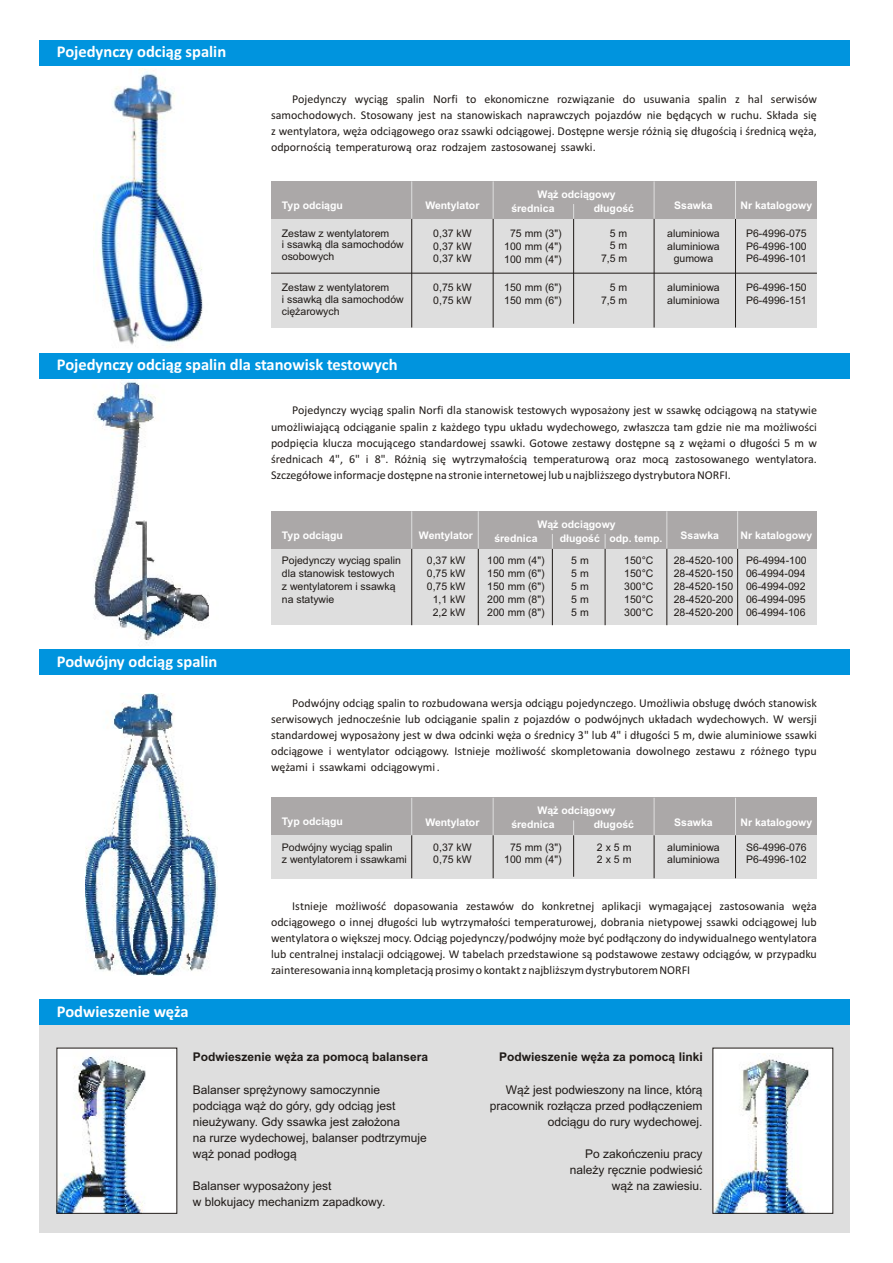
<style>
.page{position:relative;width:893px;height:1263px;background:#fff}
.page>*{position:absolute;margin:0;border:0;box-sizing:border-box;transform-origin:0 0}
.t1{font:700 16.5px "Calibri";color:#fff}
.t2{font:12px/16px "Calibri";color:#1f1a17;text-align:justify}
.t3{font:12px/16px "Arial";color:#1f1a17;text-align:right}
.t4{font:700 12px "Arial";color:#1f1a17}
.t5{font:10.5px/12.9px "Arial";color:#1f1a17}
.t6{font:700 10.5px/14px "Arial";color:#fff}
</style>
<div class="page">
<img style="left:96px;top:68px;width:107px;height:280px">
<img style="left:86px;top:693px;width:132px;height:283px">
<img style="left:75px;top:380px;width:153px;height:270px">
<div style="left:39px;top:650px;width:810px;height:25px;background:#0094de"></div>
<div style="left:39px;top:353px;width:810px;height:26px;background:#0094de"></div>
<div style="left:39px;top:1024px;width:810px;height:209px;background:#dedede"></div>
<img style="left:59px;top:1050px;width:116px;height:161px">
<div style="left:713px;top:1048px;width:120px;height:165px;background:#fff"></div>
<img style="left:715px;top:1054px;width:94px;height:157px">
<div style="left:39px;top:999px;width:810px;height:25px;background:#0094de"></div>
<div style="left:39px;top:40px;width:810px;height:25px;background:#0094de"></div>
<div style="left:271px;top:219px;width:546px;height:108px;background:#dedede"></div>
<div style="left:271px;top:181px;width:546px;height:38px;background:#aba8a8"></div>
<hr style="left:411px;top:219px;width:1px;height:108px;background:#1f1a17">
<hr style="left:493px;top:219px;width:1px;height:108px;background:#1f1a17">
<hr style="left:573px;top:219px;width:1px;height:105px;background:#1f1a17">
<hr style="left:654px;top:219px;width:1px;height:108px;background:#1f1a17">
<hr style="left:735px;top:219px;width:1px;height:108px;background:#1f1a17">
<hr style="left:411px;top:181px;width:1px;height:38px;background:#dedede">
<hr style="left:493px;top:181px;width:1px;height:38px;background:#dedede">
<hr style="left:654px;top:181px;width:1px;height:38px;background:#dedede">
<hr style="left:735px;top:181px;width:1px;height:38px;background:#dedede">
<hr style="left:271px;top:273px;width:546px;height:1px;background:#1f1a17">
<svg style="left:573px;top:204px;width:1px;height:15px"></svg>
<div style="left:271px;top:549px;width:546px;height:76px;background:#dedede"></div>
<div style="left:271px;top:511px;width:546px;height:38px;background:#aba8a8"></div>
<hr style="left:411px;top:549px;width:1px;height:76px;background:#1f1a17">
<hr style="left:478px;top:549px;width:1px;height:76px;background:#1f1a17">
<hr style="left:552px;top:549px;width:1px;height:76px;background:#1f1a17">
<hr style="left:666px;top:549px;width:1px;height:76px;background:#1f1a17">
<hr style="left:737px;top:549px;width:1px;height:76px;background:#1f1a17">
<hr style="left:411px;top:511px;width:1px;height:38px;background:#dedede">
<hr style="left:478px;top:511px;width:1px;height:38px;background:#dedede">
<hr style="left:666px;top:511px;width:1px;height:38px;background:#dedede">
<hr style="left:737px;top:511px;width:1px;height:38px;background:#dedede">
<svg style="left:552px;top:534px;width:1px;height:15px"></svg>
<div style="left:271px;top:835px;width:546px;height:43px;background:#dedede"></div>
<div style="left:271px;top:798px;width:546px;height:37px;background:#aba8a8"></div>
<hr style="left:411px;top:835px;width:1px;height:43px;background:#1f1a17">
<hr style="left:493px;top:835px;width:1px;height:43px;background:#1f1a17">
<hr style="left:573px;top:835px;width:1px;height:42px;background:#1f1a17">
<hr style="left:654px;top:835px;width:1px;height:43px;background:#1f1a17">
<hr style="left:735px;top:835px;width:1px;height:43px;background:#1f1a17">
<hr style="left:411px;top:798px;width:1px;height:37px;background:#dedede">
<hr style="left:493px;top:798px;width:1px;height:37px;background:#dedede">
<hr style="left:654px;top:798px;width:1px;height:37px;background:#dedede">
<hr style="left:735px;top:798px;width:1px;height:37px;background:#dedede">
<svg style="left:573px;top:820px;width:1px;height:15px"></svg>
<hr style="left:605px;top:549px;width:1px;height:76px;background:#1f1a17">
<svg style="left:605px;top:534px;width:1px;height:15px"></svg>
<h1 class="t1" style="left:57px;top:44px;width:171px">Pojedynczy odciąg spalin</h1>
<p class="t2" style="left:271px;top:91px;width:547px;text-indent:21px">Pojedynczy wyciąg spalin Norfi to ekonomiczne rozwiązanie do usuwania spalin z hal serwisów samochodowych. Stosowany jest na stanowiskach naprawczych pojazdów nie będących w ruchu. Składa się z wentylatora, węża odciągowego oraz ssawki odciągowej. Dostępne wersje różnią się długością i średnicą węża, odpornością temperaturową oraz rodzajem zastosowanej ssawki.</p>
<p class="t6" style="left:282px;top:199px;width:63px">Typ odciągu</p>
<p class="t5" style="left:282px;top:228px;width:123px;line-height:11.7px">Zestaw z wentylatorem<br>i ssawką dla samochodów osobowych</p>
<p class="t5" style="left:282px;top:283px;width:123px;line-height:11.7px">Zestaw z wentylatorem<br>i ssawką dla samochodów ciężarowych</p>
<p class="t6" style="left:425px;top:200px;width:56px">Wentylator</p>
<p class="t5" style="left:433px;top:227px;width:40px;text-align:justify">0,37 kW 0,37 kW 0,37 kW</p>
<p class="t5" style="left:433px;top:282px;width:40px">0,75 kW<br>0,75 kW</p>
<p class="t6" style="left:511px;top:188px;width:106px;text-indent:26px">Wąż odciągowy średnica</p>
<p class="t6" style="left:594px;top:202px;width:42px">długość</p>
<p class="t5" style="left:504px;top:228px;width:59px;text-align:center">75 mm (3")<br>100 mm (4")<br>100 mm (4")</p>
<p class="t5" style="left:504px;top:282px;width:59px">150 mm (6")<br>150 mm (6")</p>
<p class="t5" style="left:601px;top:227px;width:28px;text-align:right">5 m<br>5 m<br>7,5 m</p>
<p class="t5" style="left:601px;top:282px;width:28px;text-align:right">5 m<br>7,5 m</p>
<p class="t6" style="left:674px;top:200px;width:40px">Ssawka</p>
<p class="t5" style="left:667px;top:227px;width:54px;text-align:center">aluminiowa aluminiowa gumowa</p>
<p class="t5" style="left:667px;top:282px;width:54px">aluminiowa aluminiowa</p>
<p class="t6" style="left:740px;top:200px;width:73px">Nr katalogowy</p>
<p class="t5" style="left:746px;top:227px;width:62px;text-align:justify">P6-4996-075<br>P6-4996-100<br>P6-4996-101</p>
<p class="t5" style="left:746px;top:282px;width:62px">P6-4996-150<br>P6-4996-151</p>
<h1 class="t1" style="left:57px;top:358px;width:342px">Pojedynczy odciąg spalin dla stanowisk testowych</h1>
<p class="t2" style="left:271px;top:403px;width:547px;text-indent:21px">Pojedynczy wyciąg spalin Norfi dla stanowisk testowych wyposażony jest w ssawkę odciągową na statywie umożliwiającą odciąganie spalin z każdego typu układu wydechowego, zwłaszcza tam gdzie nie ma możliwości podpięcia klucza mocującego standardowej ssawki. Gotowe zestawy dostępne są z wężami o długości 5 m w średnicach 4", 6" i 8". Różnią się wytrzymałością temperaturową oraz mocą zastosowanego wentylatora.<br>Szczegółowe informacje dostępne na stronie internetowej lub u najbliższego dystrybutora NORFI.</p>
<h1 class="t1" style="left:57px;top:655px;width:162px">Podwójny odciąg spalin</h1>
<h1 class="t1" style="left:57px;top:1004px;width:133px">Podwieszenie węża</h1>
<p class="t6" style="left:494px;top:518px;width:123px;text-indent:43px">Wąż odciągowy średnica</p>
<p class="t6" style="left:282px;top:529px;width:63px">Typ odciągu</p>
<p class="t6" style="left:419px;top:529px;width:56px">Wentylator</p>
<p class="t6" style="left:681px;top:529px;width:40px">Ssawka</p>
<p class="t6" style="left:740px;top:529px;width:73px">Nr katalogowy</p>
<p class="t6" style="left:560px;top:532px;width:42px">długość</p>
<p class="t6" style="left:609px;top:532px;width:55px">odp. temp.</p>
<p class="t5" style="left:624px;top:555px;width:31px;text-align:justify">150°C 150°C 300°C 150°C 300°C</p>
<p class="t5" style="left:427px;top:555px;width:40px;text-align:center">0,37 kW<br>0,75 kW<br>0,75 kW<br>1,1 kW<br>2,2 kW</p>
<p class="t5" style="left:571px;top:555px;width:19px;text-align:justify">5 m 5 m 5 m 5 m 5 m</p>
<p class="t5" style="left:746px;top:555px;width:62px;text-align:justify">P6-4994-100<br>06-4994-094<br>06-4994-092<br>06-4994-095<br>06-4994-106</p>
<p class="t5" style="left:674px;top:555px;width:61px;text-align:justify">28-4520-100<br>28-4520-150<br>28-4520-150<br>28-4520-200<br>28-4520-200</p>
<p class="t5" style="left:282px;top:555px;width:121px">Pojedynczy wyciąg spalin dla stanowisk testowych z wentylatorem i ssawką na statywie</p>
<p class="t5" style="left:487px;top:555px;width:59px;text-align:justify">100 mm (4")<br>150 mm (6")<br>150 mm (6")<br>200 mm (8")<br>200 mm (8")</p>
<p class="t2" style="left:271px;top:695px;width:547px;text-indent:21px">Podwójny odciąg spalin to rozbudowana wersja odciągu pojedynczego. Umożliwia obsługę dwóch stanowisk serwisowych jednocześnie lub odciąganie spalin z pojazdów o podwójnych układach wydechowych. W wersji standardowej wyposażony jest w dwa odcinki węża o średnicy 3" lub 4" i długości 5 m, dwie aluminiowe ssawki odciągowe i wentylator odciągowy. Istnieje możliwość skompletowania dowolnego zestawu z różnego typu wężami i ssawkami odciągowymi .</p>
<p class="t6" style="left:511px;top:805px;width:106px;text-indent:26px">Wąż odciągowy średnica</p>
<p class="t6" style="left:282px;top:816px;width:63px">Typ odciągu</p>
<p class="t6" style="left:425px;top:816px;width:56px">Wentylator</p>
<p class="t6" style="left:674px;top:816px;width:40px">Ssawka</p>
<p class="t6" style="left:740px;top:816px;width:73px">Nr katalogowy</p>
<p class="t6" style="left:594px;top:819px;width:42px">długość</p>
<p class="t5" style="left:597px;top:843px;width:36px;line-height:11.7px">2 x 5 m<br>2 x 5 m</p>
<p class="t5" style="left:746px;top:843px;width:62px;line-height:11.7px">S6-4996-076<br>P6-4996-102</p>
<p class="t5" style="left:282px;top:843px;width:126px;line-height:11.7px">Podwójny wyciąg spalin<br>z wentylatorem i ssawkami</p>
<p class="t5" style="left:433px;top:843px;width:40px;line-height:11.7px">0,37 kW<br>0,75 kW</p>
<p class="t5" style="left:667px;top:843px;width:54px;line-height:11.7px">aluminiowa aluminiowa</p>
<p class="t5" style="left:504px;top:843px;width:59px;line-height:11.7px;text-align:center">75 mm (3")<br>100 mm (4")</p>
<p class="t2" style="left:271px;top:898px;width:547px;text-indent:21px">Istnieje możliwość dopasowania zestawów do konkretnej aplikacji wymagającej zastosowania węża odciągowego o innej długości lub wytrzymałości temperaturowej, dobrania nietypowej ssawki odciągowej lub wentylatora o większej mocy. Odciąg pojedynczy/podwójny może być podłączony do indywidualnego wentylatora lub centralnej instalacji odciągowej. W tabelach przedstawione są podstawowe zestawy odciągów, w przypadku zainteresowania inną kompletacją prosimy o kontakt z najbliższym dystrybutorem NORFI</p>
<p class="t4" style="left:193px;top:1053px;width:237px">Podwieszenie węża za pomocą balansera</p>
<p class="t3" style="left:193px;top:1082px;width:236px;text-align:left">Balanser sprężynowy samoczynnie podciąga wąż do góry, gdy odciąg jest nieużywany. Gdy ssawka jest założona<br>na rurze wydechowej, balanser podtrzymuje wąż ponad podłogą</p>
<p class="t3" style="left:193px;top:1179px;width:194px;text-align:left">Balanser wyposażony jest<br>w blokujacy mechanizm zapadkowy.</p>
<p class="t4" style="left:499px;top:1053px;width:205px">Podwieszenie węża za pomocą linki</p>
<p class="t3" style="left:490px;top:1082px;width:214px">Wąż jest podwieszony na lince, którą pracownik rozłącza przed podłączeniem odciągu do rury wydechowej.</p>
<p class="t3" style="left:570px;top:1147px;width:134px">Po zakończeniu pracy należy ręcznie podwiesić wąż na zawiesiu.</p>
</div>
